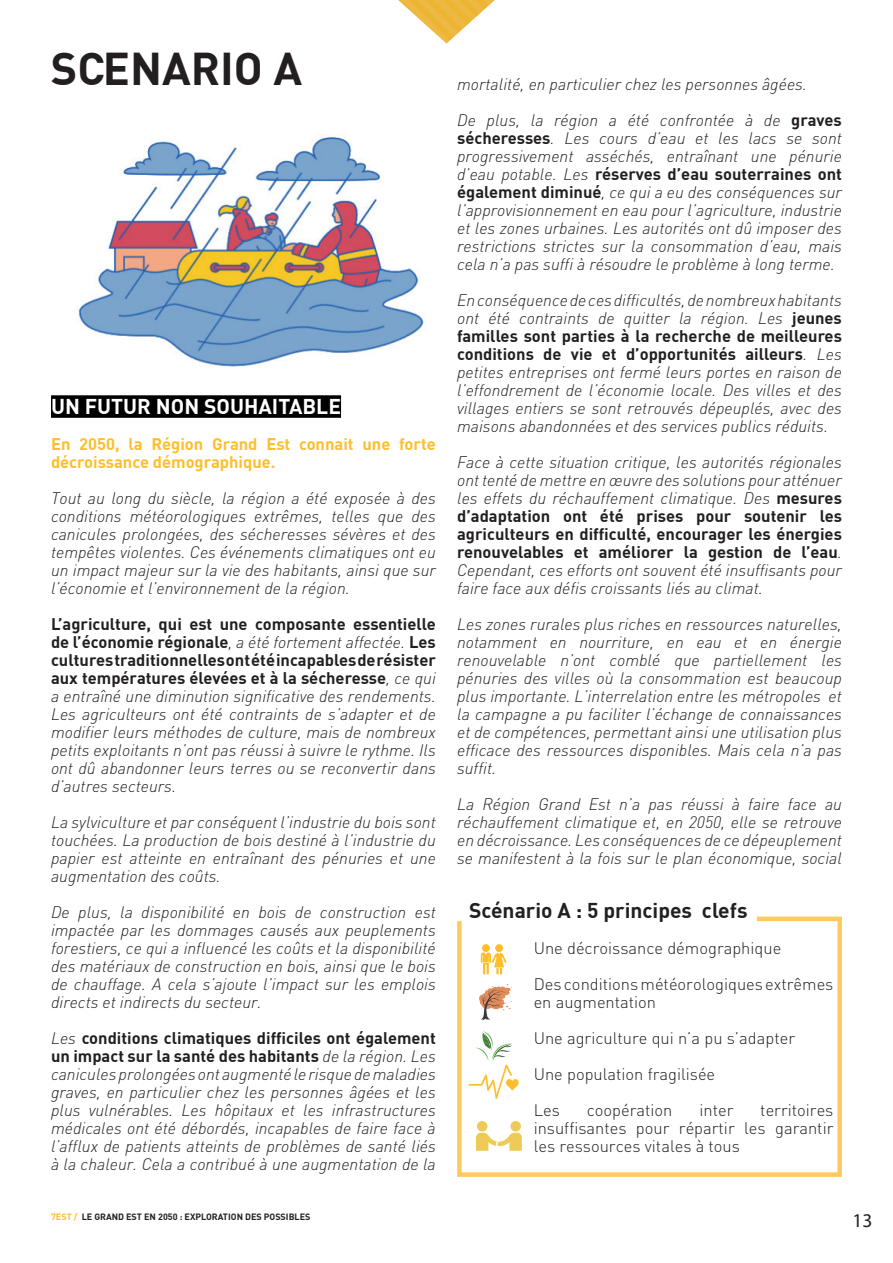
<style>
.page{position:relative;width:893px;height:1263px;background:#fff}
.page>*{position:absolute;margin:0;border:0;box-sizing:border-box;transform-origin:0 0}
.t1{font:700 45px "DIN";color:#231f20}
.t2{font:700 21px "DIN";color:#231f20}
.t3{font:700 21px "DIN";color:#fff}
.t4{font:19.5px "Myriad Pro";color:#231f20}
.t5{font:italic 300 16.5px/18px "DIN";color:#231f20;text-align:justify}
.t6{font:300 16.5px/36px "DIN";color:#231f20}
.t7{font:700 16.5px/18px "DIN";color:#febe2a}
.t8{font:700 9px "DIN";color:#231f20}
.s1{font-weight:700;font-style:normal}
.s2{color:#febe2a}
</style>
<div class="page">
<svg style="left:398px;top:0;width:97px;height:44px"></svg>
<svg style="left:457px;top:916px;width:385px;height:261px"></svg>
<div style="left:51px;top:395px;width:290px;height:23px;background:#000001"></div>
<img style="left:78px;top:136px;width:346px;height:231px">
<svg style="left:479px;top:984px;width:33px;height:36px"></svg>
<div style="left:495px;top:944px;width:8px;height:8px;background:#febe2a;border-radius:50%"></div>
<div style="left:482px;top:944px;width:8px;height:8px;background:#febe2a;border-radius:50%"></div>
<svg style="left:481px;top:952px;width:25px;height:22px"></svg>
<svg style="left:469px;top:1031px;width:50px;height:68px"></svg>
<div style="left:477px;top:1121px;width:10px;height:10px;background:#edcb56;border-radius:50%"></div>
<div style="left:510px;top:1121px;width:11px;height:10px;background:#edcb56;border-radius:50%"></div>
<svg style="left:476px;top:1133px;width:46px;height:18px"></svg>
<h1 class="t1" style="left:51px;top:39px;width:253px">SCENARIO A</h1>
<p class="t3" style="left:51px;top:393px;width:292px">UN FUTUR NON SOUHAITABLE</p>
<p class="t7" style="left:51px;top:434px;width:386px">En 2050, la Région Grand Est connait une forte décroissance démographique.</p>
<p class="t5" style="left:51px;top:489px;width:386px">Tout au long du siècle, la région a été exposée à des conditions météorologiques extrêmes, telles que des canicules prolongées, des sécheresses sévères et des tempêtes violentes. Ces événements climatiques ont eu un impact majeur sur la vie des habitants, ainsi que sur l’économie et l’environnement de la région.</p>
<p class="t5" style="left:51px;top:615px;width:386px"><span class="s1">L’agriculture, qui est une composante essentielle de l’économie régionale</span>, a été fortement affectée. <span class="s1">Les cultures traditionnelles ont été incapables de résister aux températures élevées et à la sécheresse</span>, ce qui a entraîné une diminution significative des rendements.<br>Les agriculteurs ont été contraints de s’adapter et de modifier leurs méthodes de culture, mais de nombreux petits exploitants n’ont pas réussi à suivre le rythme. Ils ont dû abandonner leurs terres ou se reconvertir dans d’autres secteurs.</p>
<p class="t5" style="left:51px;top:813px;width:386px">La sylviculture et par conséquent l’industrie du bois sont touchées. La production de bois destiné à l’industrie du papier est atteinte en entraînant des pénuries et une augmentation des coûts.</p>
<p class="t5" style="left:51px;top:903px;width:386px">De plus, la disponibilité en bois de construction est impactée par les dommages causés aux peuplements forestiers, ce qui a influencé les coûts et la disponibilité des matériaux de construction en bois, ainsi que le bois de chauffage. A cela s’ajoute l’impact sur les emplois directs et indirects du secteur.</p>
<p class="t5" style="left:51px;top:1029px;width:386px">Les <span class="s1">conditions climatiques difficiles ont également un impact sur la santé des habitants</span> de la région. Les canicules prolongées ont augmenté le risque de maladies graves, en particulier chez les personnes âgées et les plus vulnérables. Les hôpitaux et les infrastructures médicales ont été débordés, incapables de faire face à l’afflux de patients atteints de problèmes de santé liés à la chaleur. Cela a contribué à une augmentation de la</p>
<p class="t8" style="left:51px;top:1211px;width:261px"><span class="s2">7EST /</span> LE GRAND EST EN 2050 : EXPLORATION DES POSSIBLES</p>
<p class="t5" style="left:457px;top:66px;width:386px;line-height:36px">mortalité, en particulier chez les personnes âgées.<br>De plus, la région a été confrontée à de <span class="s1">graves</span></p>
<p class="t5" style="left:457px;top:129px;width:386px"><span class="s1">sécheresses</span>. Les cours d’eau et les lacs se sont progressivement asséchés, entraînant une pénurie d’eau potable. Les <span class="s1">réserves d’eau souterraines ont également diminué</span>, ce qui a eu des conséquences sur l’approvisionnement en eau pour l’agriculture, industrie et les zones urbaines. Les autorités ont dû imposer des restrictions strictes sur la consommation d’eau, mais cela n’a pas suffi à résoudre le problème à long terme.</p>
<p class="t5" style="left:457px;top:291px;width:386px">En conséquence de ces difficultés, de nombreux habitants ont été contraints de quitter la région. Les <span class="s1">jeunes familles sont parties à la recherche de meilleures conditions de vie et d’opportunités ailleurs</span>. Les petites entreprises ont fermé leurs portes en raison de l’effondrement de l’économie locale. Des villes et des villages entiers se sont retrouvés dépeuplés, avec des maisons abandonnées et des services publics réduits.</p>
<p class="t5" style="left:457px;top:453px;width:386px">Face à cette situation critique, les autorités régionales ont tenté de mettre en œuvre des solutions pour atténuer les effets du réchauffement climatique. Des <span class="s1">mesures d’adaptation ont été prises pour soutenir les agriculteurs en difficulté, encourager les énergies renouvelables et améliorer la gestion de l’eau</span>.<br>Cependant, ces efforts ont souvent été insuffisants pour faire face aux défis croissants liés au climat.</p>
<p class="t5" style="left:457px;top:615px;width:386px">Les zones rurales plus riches en ressources naturelles, notamment en nourriture, en eau et en énergie renouvelable n’ont comblé que partiellement les pénuries des villes où la consommation est beaucoup plus importante. L’interrelation entre les métropoles et la campagne a pu faciliter l’échange de connaissances et de compétences, permettant ainsi une utilisation plus efficace des ressources disponibles. Mais cela n’a pas suffit.</p>
<p class="t5" style="left:457px;top:795px;width:386px">La Région Grand Est n’a pas réussi à faire face au réchauffement climatique et, en 2050, elle se retrouve en décroissance. Les conséquences de ce dépeuplement se manifestent à la fois sur le plan économique, social</p>
<p class="t2" style="left:469px;top:897px;width:280px">Scénario A : 5 principes clefs</p>
<p class="t6" style="left:534px;top:930px;width:301px">Une décroissance démographique<br>Des conditions météorologiques extrêmes</p>
<p class="t6" style="left:534px;top:984px;width:263px">en augmentation<br>Une agriculture qui n’a pu s’adapter<br>Une population fragilisée<br>Les</p>
<p class="t6" style="left:587px;top:1092px;width:87px">coopération</p>
<p class="t6" style="left:699px;top:1092px;width:36px">inter</p>
<p class="t6" style="left:534px;top:1101px;width:301px;line-height:18px;text-align:justify;text-indent:227px">territoires insuffisantes pour répartir les garantir les ressources vitales à tous</p>
<p class="t4" style="left:853px;top:1209px;width:22px">13</p>
</div>
